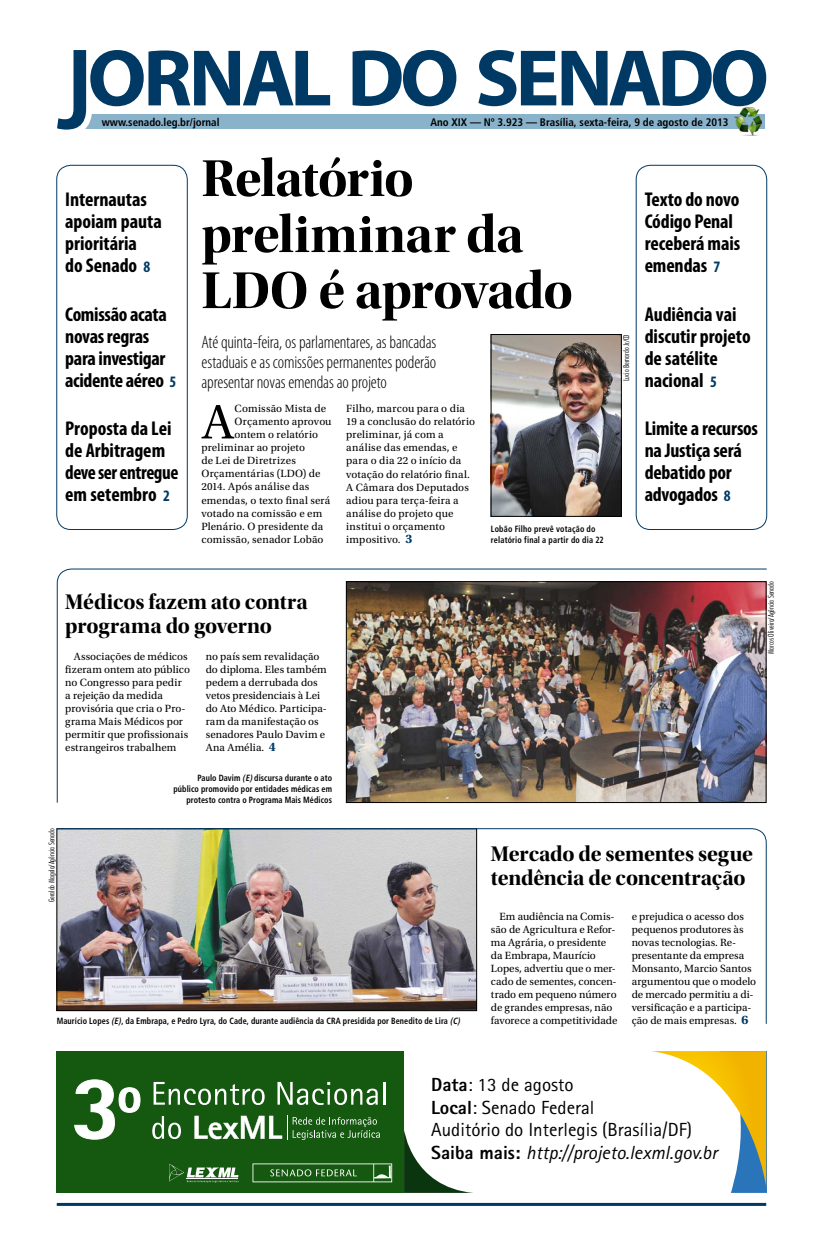
<style>
.page{position:relative;width:823px;height:1248px;background:#fff}
.page>*{position:absolute;margin:0;border:0;box-sizing:border-box;transform-origin:0 0}
.t1{font:54px/56px "Utopia Std Bold Disp";letter-spacing:-.015em;color:#000}
.t2{font:50.8px "Utopia Std";color:#000}
.t3{font:22px/24px "Utopia Std Bold Disp";letter-spacing:-.01em;color:#000}
.t4{font:700 condensed 20px/22px "Myriad Pro";letter-spacing:-.01em;color:#000}
.t5{font:19px/22.8px "Rotis Sans Serif";color:#000}
.t6{font:300 condensed 18px/20px "Myriad Pro";letter-spacing:-.01em;color:#000;text-align:justify}
.t7{font:11px/13px "Utopia Std";letter-spacing:.005em;color:#000}
.t8{font:700 condensed 10.9px "Frutiger";color:#000}
.t9{font:700 condensed 9px/11px "Frutiger";letter-spacing:.015em;color:#000;scale:.9 1}
.t10{font:300 condensed 8px "Futura BT";color:#000}
.s1{font-size:16px;color:#003a64}
.s2{font-weight:700;font-size:13px;color:#003a64}
.s3{font-style:italic}
.s4{font-weight:800}
</style>
<div class="page">
<hr style="left:57px;top:1202px;width:708px;height:3px;background:#003a64">
<div style="left:56px;top:165px;width:132px;height:365px;border:1px solid #003a64;border-radius:14px"></div>
<div style="left:635px;top:165px;width:131px;height:365px;border:1px solid #003a64;border-radius:14px"></div>
<div style="left:75px;top:115px;width:689px;height:14px;background:#89b2cb"></div>
<img style="left:733px;top:108px;width:27px;height:27px">
<svg style="left:57px;top:50px;width:273px;height:80px"></svg>
<svg style="left:352px;top:50px;width:104px;height:56px"></svg>
<svg style="left:478px;top:50px;width:287px;height:56px"></svg>
<img style="left:492px;top:336px;width:127px;height:178px">
<div style="left:490px;top:334px;width:131px;height:182px;border:1px solid #000"></div>
<div style="left:57px;top:1050px;width:347px;height:142px;background:#155810"></div>
<svg style="left:651px;top:1051px;width:114px;height:141px"></svg>
<svg style="left:404px;top:1130px;width:62px;height:62px"></svg>
<svg style="left:252px;top:1163px;width:140px;height:19px"></svg>
<svg style="left:169px;top:1163px;width:69px;height:19px"></svg>
<svg style="left:74px;top:1079px;width:66px;height:60px"></svg>
<svg style="left:153px;top:1081px;width:111px;height:23px"></svg>
<svg style="left:277px;top:1081px;width:100px;height:23px"></svg>
<hr style="left:383px;top:1081px;width:2px;height:23px;background:#fff">
<svg style="left:152px;top:1116px;width:29px;height:22px"></svg>
<svg style="left:194px;top:1115px;width:185px;height:24px"></svg>
<img style="left:56px;top:828px;width:710px;height:196px">
<img style="left:56px;top:568px;width:711px;height:235px">
<p class="t8" style="left:102px;top:116px;width:119px">www.senado.leg.br/jornal</p>
<p class="t8" style="left:430px;top:116px;width:299px">Ano XIX — Nº 3.923 — Brasília, sexta-feira, 9 de agosto de 2013</p>
<h1 class="t1" style="left:201px;top:151px;width:373px">Relatório preliminar da<br>LDO é aprovado</h1>
<h3 class="t6" style="left:201px;top:332px;width:236px">Até quinta-feira, os parlamentares, as bancadas estaduais e as comissões permanentes poderão apresentar novas emendas ao projeto</h3>
<h2 class="t2" style="left:202px;top:394px;width:34px">A</h2>
<p class="t7" style="left:234px;top:402px;width:93px">Comissão Mista de</p>
<h3 class="t4" style="left:65px;top:188px;width:98px">Internautas apoiam pauta prioritária<br>do Senado <span class="s1">8</span></h3>
<h3 class="t4" style="left:644px;top:188px;width:97px">Texto do novo<br>Código Penal receberá mais emendas <span class="s1">7</span></h3>
<h3 class="t4" style="left:65px;top:302px;width:113px">Comissão acata novas regras para investigar acidente aéreo <span class="s1">5</span></h3>
<h3 class="t4" style="left:644px;top:302px;width:107px">Audiência vai discutir projeto de satélite nacional <span class="s1">5</span></h3>
<h3 class="t4" style="left:65px;top:417px;width:115px">Proposta da Lei de Arbitragem deve ser entregue em setembro <span class="s1">2</span></h3>
<h3 class="t4" style="left:644px;top:417px;width:115px">Limite a recursos na Justiça será debatido por advogados <span class="s1">8</span></h3>
<p class="t10" style="left:621px;top:381px;width:48px;rotate:-90deg">Lucio Bernardo Jr/CD</p>
<p class="t7" style="left:346px;top:402px;width:130px">Filho, marcou para o dia<br>19 a conclusão do relatório preliminar, já com a análise das emendas, e para o dia 22 o início da votação do relatório final.<br>A Câmara dos Deputados adiou para terça-feira a análise do projeto que institui o orçamento impositivo. <span class="s2">3</span></p>
<p class="t7" style="left:234px;top:415px;width:98px">Orçamento aprovou</p>
<p class="t7" style="left:234px;top:428px;width:85px">ontem o relatório</p>
<p class="t7" style="left:201px;top:441px;width:105px">preliminar ao projeto</p>
<p class="t7" style="left:201px;top:454px;width:96px">de Lei de Diretrizes</p>
<p class="t7" style="left:201px;top:467px;width:121px">Orçamentárias (LDO) de</p>
<p class="t7" style="left:201px;top:480px;width:109px">2014. Após análise das</p>
<p class="t7" style="left:201px;top:493px;width:130px">emendas, o texto final será</p>
<p class="t7" style="left:201px;top:506px;width:122px">votado na comissão e em</p>
<p class="t7" style="left:201px;top:519px;width:123px">Plenário. O presidente da</p>
<p class="t7" style="left:201px;top:532px;width:123px">comissão, senador Lobão</p>
<p class="t9" style="left:490px;top:523px;width:127px">Lobão Filho prevê votação do relatório final a partir do dia 22</p>
<h3 class="t3" style="left:65px;top:590px;width:244px">Médicos fazem ato contra programa do governo</h3>
<p class="t7" style="left:65px;top:649px;width:126px;text-indent:9px">Associações de médicos fizeram ontem ato público no Congresso para pedir<br>a rejeição da medida provisória que cria o Pro&shy;grama Mais Médicos por permitir que profissionais estrangeiros trabalhem</p>
<p class="t7" style="left:206px;top:649px;width:122px">no país sem revalidação do diploma. Eles também pedem a derrubada dos vetos presidenciais à Lei do Ato Médico. Participa&shy;ram da manifestação os senadores Paulo Davim e<br>Ana Amélia. <span class="s2">4</span></p>
<p class="t10" style="left:47px;top:901px;width:75px;rotate:-90deg">Geraldo Magela/Agência Senado</p>
<p class="t9" style="left:173px;top:772px;width:177px;text-align:right">Paulo Davim <span class="s3">(E)</span>discursa durante o ato público promovido por entidades médicas em protesto contra o Programa Mais Médicos</p>
<p class="t9" style="left:57px;top:1015px;width:451px">Maurício Lopes <span class="s3">(E)</span>, da Embrapa, e Pedro Lyra, do Cade, durante audiência da CRA presidida por Benedito de Lira <span class="s3">(C)</span></p>
<p class="t10" style="left:765px;top:653px;width:74px;rotate:-90deg">Marcos Oliveira/Agência Senado</p>
<h3 class="t3" style="left:490px;top:842px;width:263px">Mercado de sementes segue tendência de concentração</h3>
<p class="t7" style="left:490px;top:909px;width:128px;text-indent:9px">Em audiência na Comis&shy;são de Agricultura e Refor&shy;ma Agrária, o presidente da Embrapa, Maurício<br>Lopes, advertiu que o mer&shy;cado de sementes, concen&shy;trado em pequeno número de grandes empresas, não favorece a competitividade</p>
<p class="t7" style="left:631px;top:909px;width:126px">e prejudica o acesso dos pequenos produtores às novas tecnologias. Re&shy;presentante da empresa<br>Monsanto, Marcio Santos argumentou que o modelo de mercado permitiu a di&shy;versificação e a participa&shy;ção de mais empresas. <span class="s2">6</span></p>
<h3 class="t5" style="left:431px;top:1072px;width:287px"><span class="s4">Data</span>: 13 de agosto<br><span class="s4">Local</span>: Senado Federal<br>Auditório do Interlegis (Brasília/DF)<br><span class="s4">Saiba mais:</span> <span class="s3">http://projeto.lexml.gov.br</span></h3>
</div>
